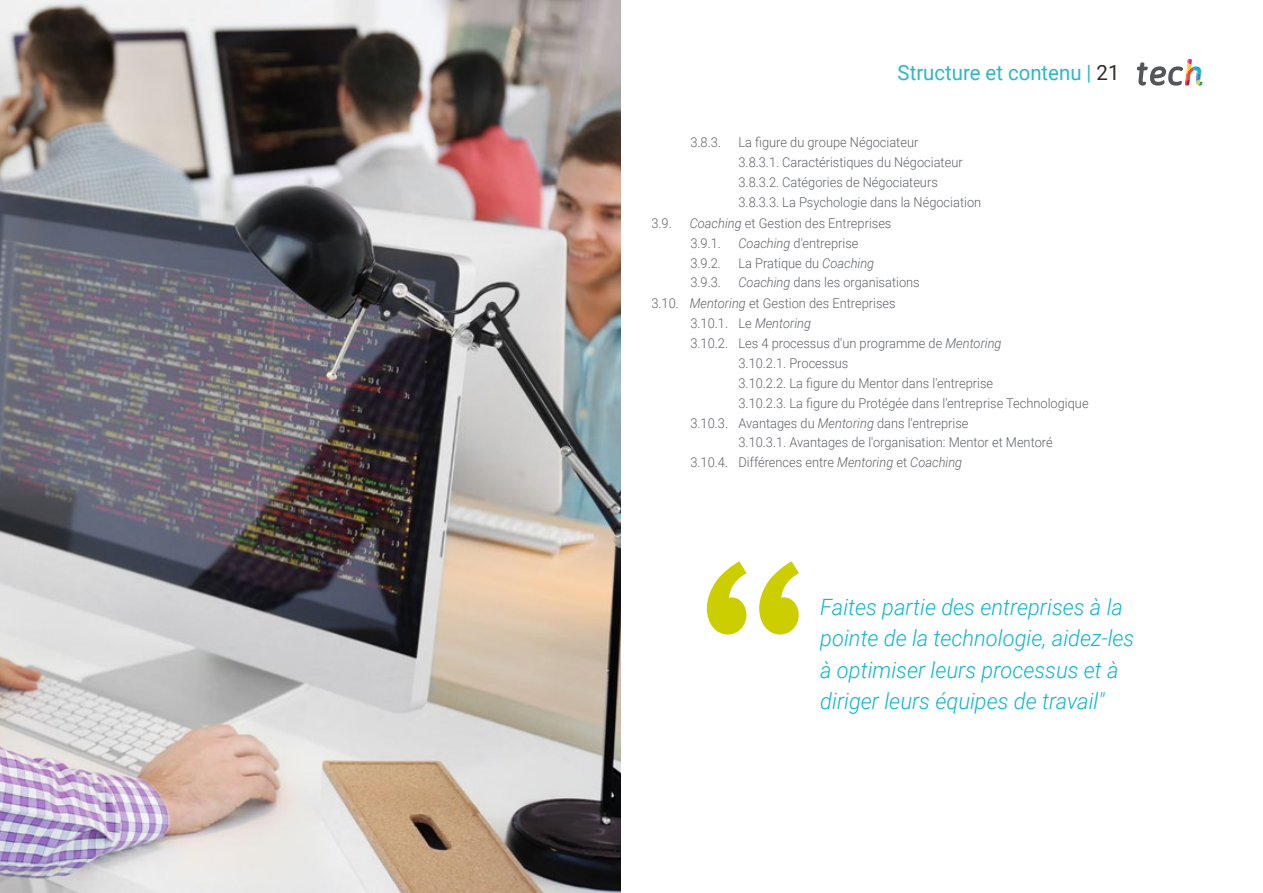
<style>
.page{position:relative;width:1263px;height:893px;background:#fff}
.page>*{position:absolute;margin:0;border:0;box-sizing:border-box;transform-origin:0 0}
.t1{font:italic 300 22.5px/31.5px "Roboto";color:#0fb6cf}
.t2{font:21px "Roboto";color:#2db8c5}
.t3{font:300 13.5px/20px "Roboto";color:#61646a;scale:.95 1}
.s1{color:#312e20}
.s2{font-style:italic}
</style>
<div class="page">
<svg style="left:1137px;top:59px;width:65px;height:27px"></svg>
<img style="left:0;top:0;width:621px;height:893px">
<svg style="left:707px;top:561px;width:92px;height:73px"></svg>
<h2 class="t2" style="left:898px;top:57px;width:223px">Structure et contenu | <span class="s1">21</span></h2>
<p class="t3" style="left:690px;top:132px;width:34px">3.8.3.</p>
<p class="t3" style="left:738px;top:132px;width:257px">La figure du groupe Négociateur<br>3.8.3.1. Caractéristiques du Négociateur 3.8.3.2. Catégories de Négociateurs 3.8.3.3. La Psychologie dans la Négociation</p>
<p class="t3" style="left:651px;top:212px;width:23px">3.9.</p>
<p class="t3" style="left:690px;top:212px;width:214px"><span class="s2">Coaching</span> et Gestion des Entreprises<br>3.9.1.</p>
<p class="t3" style="left:738px;top:232px;width:128px"><span class="s2">Coaching</span> d'entreprise</p>
<p class="t3" style="left:690px;top:252px;width:34px">3.9.2.</p>
<p class="t3" style="left:738px;top:252px;width:144px">La Pratique du <span class="s2">Coaching</span></p>
<p class="t3" style="left:690px;top:272px;width:34px">3.9.3.</p>
<p class="t3" style="left:738px;top:272px;width:192px"><span class="s2">Coaching</span> dans les organisations</p>
<p class="t3" style="left:651px;top:293px;width:258px">3.10. <span class="s2">Mentoring</span> et Gestion des Entreprises</p>
<p class="t3" style="left:690px;top:313px;width:128px">3.10.1. Le <span class="s2">Mentoring</span></p>
<p class="t3" style="left:690px;top:333px;width:329px">3.10.2. Les 4 processus d'un programme de <span class="s2">Mentoring</span></p>
<p class="t3" style="left:738px;top:353px;width:117px">3.10.2.1. Processus</p>
<p class="t3" style="left:738px;top:372px;width:270px">3.10.2.2. La figure du Mentor dans l'entreprise</p>
<p class="t3" style="left:738px;top:392px;width:370px">3.10.2.3. La figure du Protégée dans l'entreprise Technologique</p>
<p class="t3" style="left:690px;top:412px;width:294px">3.10.3. Avantages du <span class="s2">Mentoring</span> dans l'entreprise</p>
<p class="t3" style="left:738px;top:432px;width:332px">3.10.3.1. Avantages de l'organisation: Mentor et Mentoré</p>
<p class="t3" style="left:690px;top:452px;width:288px">3.10.4. Différences entre <span class="s2">Mentoring</span> et <span class="s2">Coaching</span></p>
<h1 class="t1" style="left:820px;top:590px;width:316px">Faites partie des entreprises à la pointe de la technologie, aidez-les à optimiser leurs processus et à diriger leurs équipes de travail"</h1>
</div>
